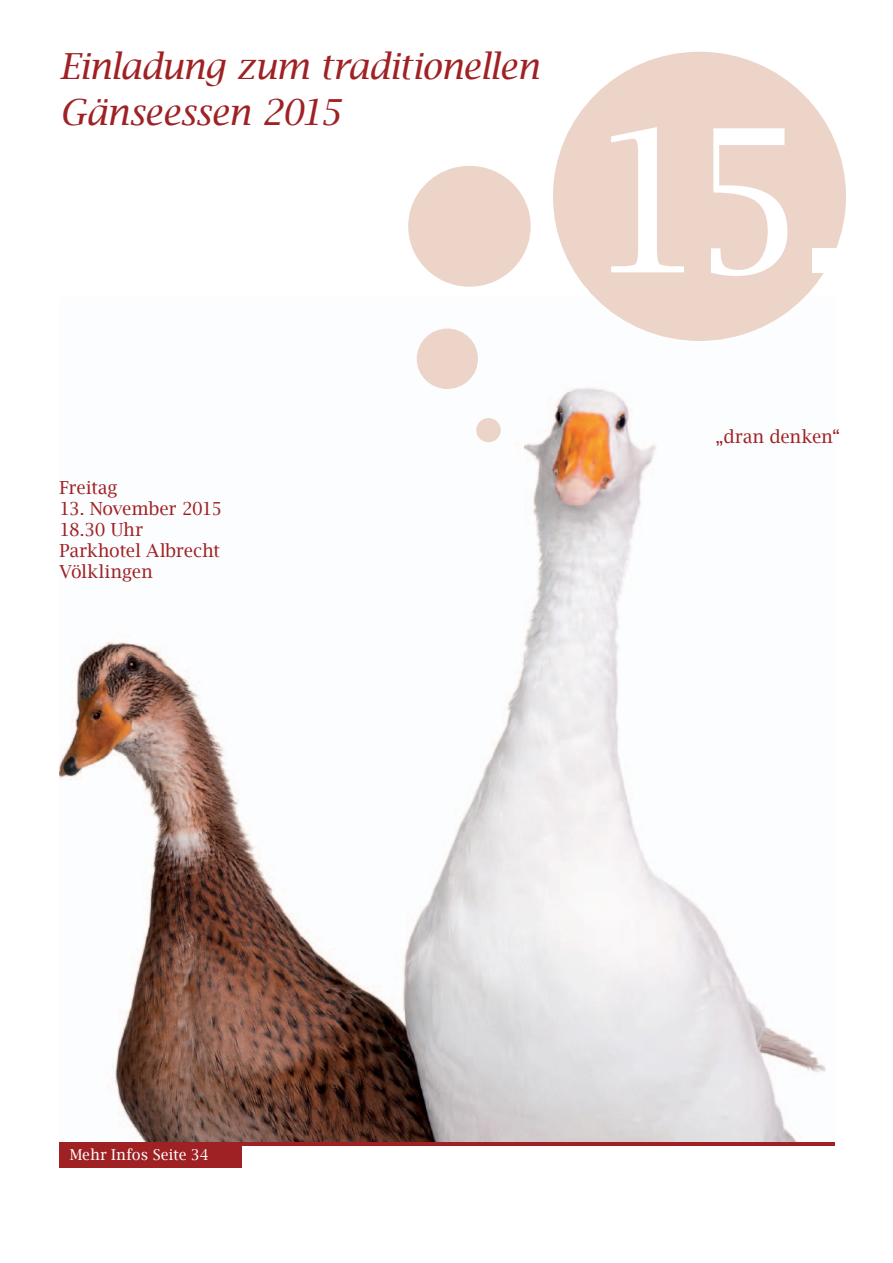
<style>
.page{position:relative;width:893px;height:1263px;background:#fff}
.page>*{position:absolute;margin:0;border:0;box-sizing:border-box;transform-origin:0 0}
.t1{font:199.35px "Lucida Bright";color:#fff}
.t2{font:italic 36px/45px "Lucida Bright";letter-spacing:-.015em;color:#9f2124}
.t3{font:18px/21px "Lucida Bright";color:#9f2124}
.t4{font:15px "Lucida Bright";letter-spacing:.005em;color:#fff}
</style>
<div class="page">
<img style="left:60px;top:306px;width:766px;height:836px">
<div style="left:553px;top:52px;width:293px;height:289px;background:#ecd4c9;border-radius:50%"></div>
<div style="left:408px;top:166px;width:123px;height:121px;background:#ecd4c9;border-radius:50%"></div>
<div style="left:417px;top:329px;width:61px;height:60px;background:#ecd4c9;border-radius:50%"></div>
<div style="left:476px;top:418px;width:25px;height:24px;background:#ecd4c9;border-radius:50%"></div>
<hr style="left:60px;top:1142px;width:775px;height:3px;background:#9f2124">
<div style="left:60px;top:1142px;width:182px;height:25px;background:#9f2124"></div>
<h2 class="t2" style="left:60px;top:44px;width:481px">Einladung zum traditionellen<br>Gänseessen 2015</h2>
<p class="t3" style="left:60px;top:477px;width:60px">Freitag</p>
<p class="t3" style="left:60px;top:498px;width:164px">13. November 2015<br>18.30 Uhr<br>Parkhotel Albrecht<br>Völklingen</p>
<h1 class="t1" style="left:588px;top:87px;width:264px">15.</h1>
<p class="t3" style="left:715px;top:426px;width:126px">„dran denken“</p>
<p class="t4" style="left:70px;top:1146px;width:141px">Mehr Infos Seite 34</p>
</div>
